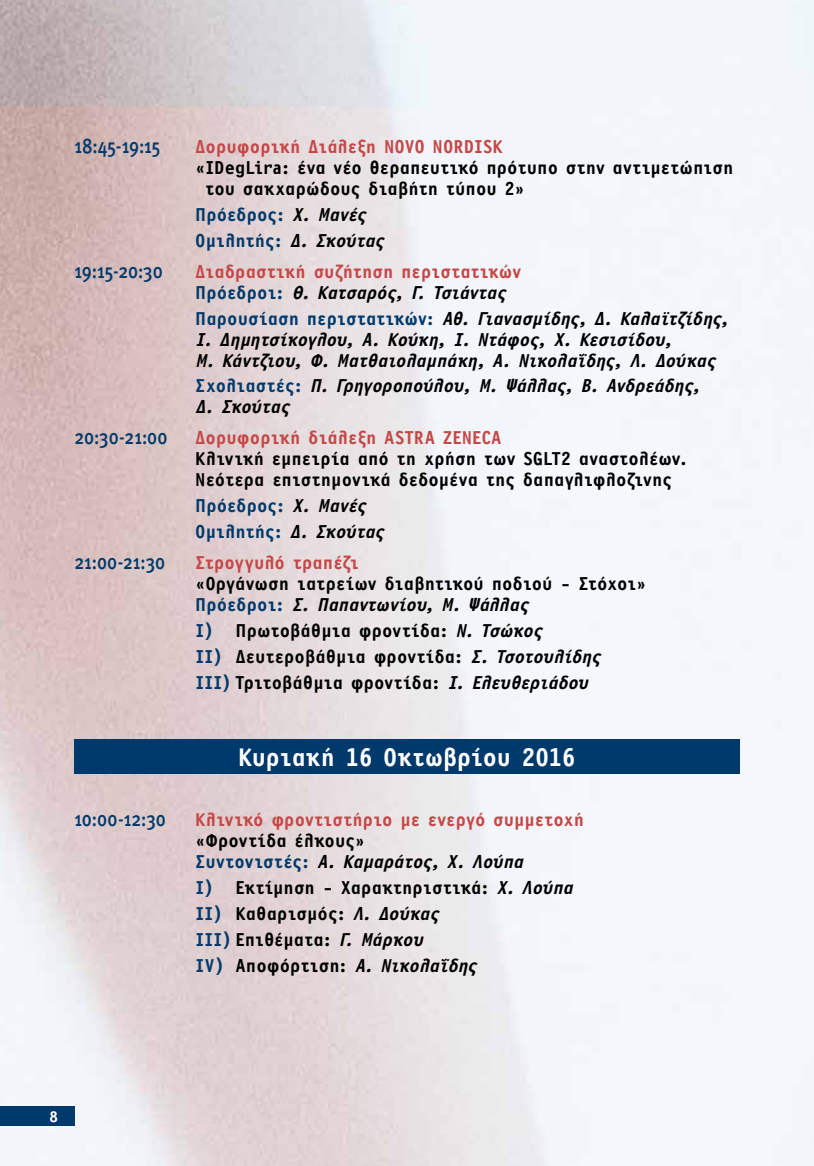
<style>
.page{position:relative;width:814px;height:1166px;background:#fff}
.page>*{position:absolute;margin:0;border:0;box-sizing:border-box;transform-origin:0 0}
.t1{font:700 26.25px "PF Letter Gothic Display";letter-spacing:-.01em;color:#fff}
.t2{font:21px "Meta Medium Greek Caps";letter-spacing:-.005em;color:#00396b;scale:.85 1}
.t3{font:700 19.25px/25.9px "PF Letter Gothic Display";color:#000}
.t4{font:italic 700 19.25px/21px "PF Letter Gothic Display";letter-spacing:-.015em;color:#000}
.t5{font:700 19.25px/21px "PF Letter Gothic Display";color:#c54747}
.t6{font:700 19.25px/25.9px "PF Letter Gothic Display";color:#00396b}
.t7{font:700 15.75px "PF Letter Gothic Display";color:#fff}
.s1{font-style:italic;color:#000}
.s2{color:#00396b}
.s3{font-style:normal;color:#00396b}
.s4{font-style:italic}
.s5{font-style:normal}
</style>
<div class="page">
<img style="left:0;top:0;width:814px;height:1166px">
<div style="left:0;top:1106px;width:74px;height:20px;background:#00396b"></div>
<div style="left:74px;top:739px;width:665px;height:34px;background:#00396b"></div>
<p class="t2" style="left:74px;top:133px;width:103px">18:45-19:15</p>
<p class="t5" style="left:195px;top:137px;width:309px">Δορυφορική Διάλεξη NOVO NORDISK</p>
<p class="t3" style="left:205px;top:158px;width:530px;line-height:21px;text-indent:-10px">«IDegLira: ένα νέο θεραπευτικό πρότυπο στην αντιμετώπιση του σακχαρώδους διαβήτη τύπου 2»</p>
<p class="t6" style="left:195px;top:202px;width:190px">Πρόεδρος: <span class="s1">Χ. Μανές<br></span>Ομιλητής: <span class="s1">Δ. Σκούτας</span></p>
<p class="t2" style="left:74px;top:258px;width:105px">19:15-20:30</p>
<p class="t5" style="left:195px;top:262px;width:327px">Διαδραστική συζήτηση περιστατικών<br><span class="s2">Πρόεδροι:</span> <span class="s1">Θ. Κατσαρός, Γ. Τσιάντας</span></p>
<p class="t4" style="left:195px;top:308px;width:534px"><span class="s3">Παρουσίαση περιστατικών:</span> Αθ. Γιανασμίδης, Δ. Καλαϊτζίδης,<br>Ι. Δημητσίκογλου, Α. Κούκη, Ι. Ντάφος, Χ. Κεσισίδου,<br>Μ. Κάντζιου, Φ. Ματθαιολαμπάκη, Α. Νικολαΐδης, Λ. Δούκας</p>
<p class="t4" style="left:195px;top:376px;width:506px"><span class="s3">Σχολιαστές:</span> Π. Γρηγοροπούλου, Μ. Ψάλλας, Β. Ανδρεάδης,<br>Δ. Σκούτας</p>
<p class="t2" style="left:74px;top:425px;width:111px">20:30-21:00</p>
<p class="t5" style="left:195px;top:428px;width:308px">Δορυφορική διάλεξη ASTRA ZENECA</p>
<p class="t3" style="left:195px;top:449px;width:493px;line-height:21px">Κλινική εμπειρία από τη χρήση των SGLT2 αναστολέων.<br>Νεότερα επιστημονικά δεδομένα της δαπαγλιφλοζινης</p>
<p class="t6" style="left:195px;top:494px;width:190px">Πρόεδρος: <span class="s1">Χ. Μανές<br></span>Ομιλητής: <span class="s1">Δ. Σκούτας</span></p>
<p class="t2" style="left:74px;top:550px;width:108px">21:00-21:30</p>
<p class="t5" style="left:195px;top:553px;width:166px">Στρογγυλό τραπέζι</p>
<p class="t3" style="left:195px;top:574px;width:453px;line-height:21px">«Οργάνωση ιατρείων διαβητικού ποδιού - Στόχοι»<br><span class="s2">Πρόεδροι:</span> <span class="s4">Σ. Παπαντωνίου, Μ. Ψάλλας</span></p>
<p class="t3" style="left:195px;top:619px;width:407px"><span class="s2">I)</span> Πρωτοβάθμια φροντίδα: <span class="s4">Ν. Τσώκος<br></span><span class="s2">II)</span> Δευτεροβάθμια φροντίδα: <span class="s4">Σ. Τσοτουλίδης<br></span><span class="s2">III)</span> Τριτοβάθμια φροντίδα: <span class="s4">Ι. Ελευθεριάδου</span></p>
<h1 class="t1" style="left:238px;top:742px;width:339px">Κυριακή 16 Οκτωβρίου 2016</h1>
<p class="t2" style="left:74px;top:807px;width:109px">10:00-12:30</p>
<p class="t5" style="left:195px;top:810px;width:390px">Κλινικό φροντιστήριο με ενεργό συμμετοχή</p>
<p class="t4" style="left:195px;top:831px;width:329px"><span class="s5">«Φροντίδα έλκους»<br></span><span class="s3">Συντονιστές:</span> Α. Καμαράτος, Χ. Λούπα</p>
<p class="t3" style="left:195px;top:876px;width:379px"><span class="s2">I)</span> Εκτίμηση - Χαρακτηριστικά: <span class="s4">Χ. Λούπα<br></span><span class="s2">II)</span> Καθαρισμός: <span class="s4">Λ. Δούκας<br></span><span class="s2">III)</span> Επιθέματα: <span class="s4">Γ. Μάρκου<br></span><span class="s2">IV)</span> Αποφόρτιση: <span class="s4">Α. Νικολαΐδης</span></p>
<p class="t7" style="left:50px;top:1108px;width:10px">8</p>
</div>
